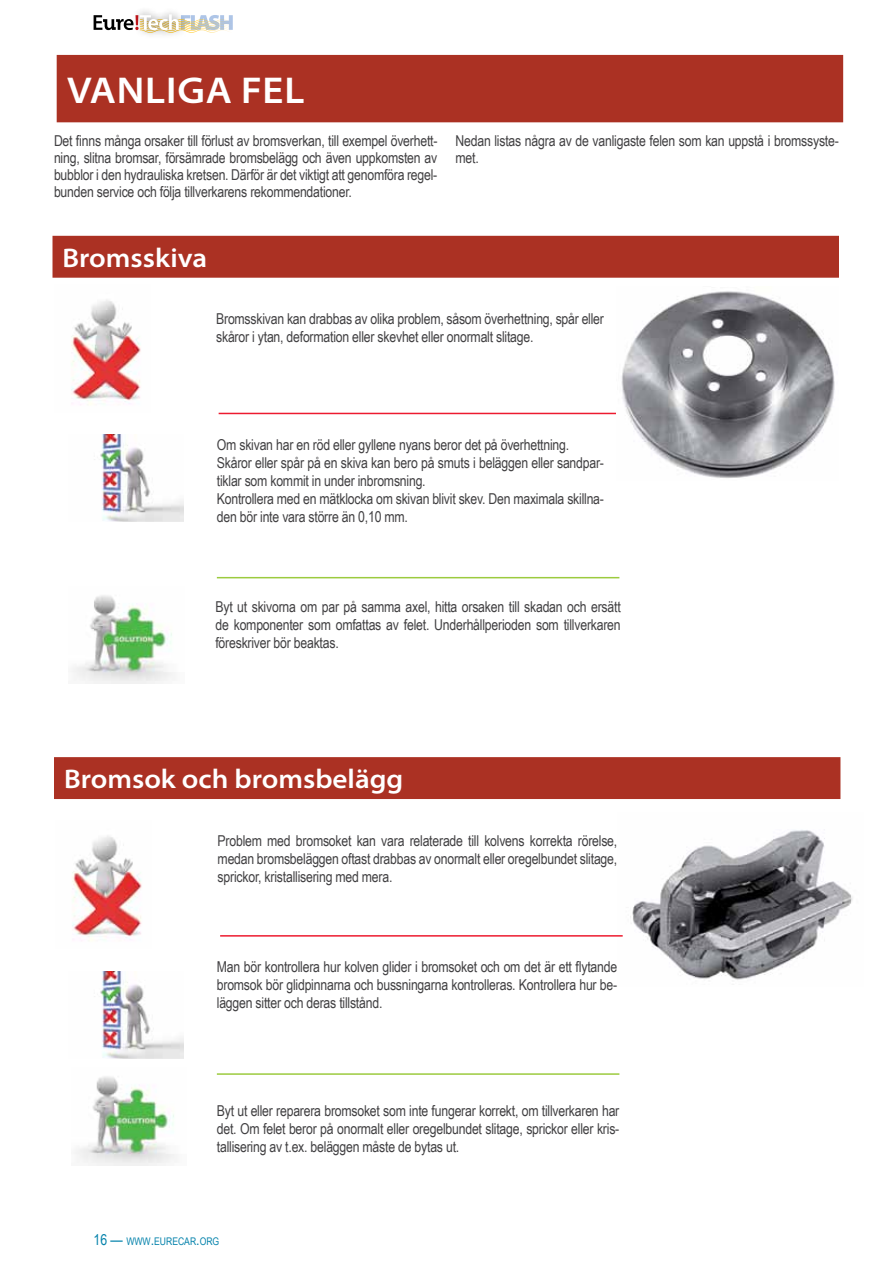
<style>
.page{position:relative;width:893px;height:1263px;background:#fff}
.page>*{position:absolute;margin:0;border:0;box-sizing:border-box;transform-origin:0 0}
.t1{font:600 semi-expanded 37.5px "Myriad Pro";letter-spacing:.02em;color:#fff}
.t2{font:600 semi-expanded 27px "Myriad Pro";color:#fff}
.t3{font:15px/18px "Arial Narrow";letter-spacing:-.015em;color:#414042;text-align:justify}
.t4{font:10.5px "Arial Narrow";color:#0482ab}
.s1{font-size:15px}
</style>
<div class="page">
<svg style="left:94px;top:14px;width:139px;height:19px"></svg>
<img style="left:617px;top:830px;width:236px;height:150px">
<img style="left:94px;top:435px;width:90px;height:86px">
<img style="left:72px;top:595px;width:101px;height:89px">
<hr style="left:217px;top:577px;width:402px;height:1px;background:#9ccb3e">
<hr style="left:219px;top:413px;width:402px;height:1px;background:#ed1b2f">
<div style="left:53px;top:237px;width:785px;height:40px;background:#ab3123"></div>
<div style="left:52px;top:236px;width:787px;height:42px;border:2px solid #ab3123"></div>
<img style="left:71px;top:300px;width:70px;height:105px">
<div style="left:57px;top:56px;width:785px;height:66px;background:#ab3123"></div>
<div style="left:57px;top:55px;width:786px;height:67px;border:2px solid #ab3123"></div>
<hr style="left:220px;top:935px;width:403px;height:1px;background:#ed1b2f">
<div style="left:55px;top:758px;width:785px;height:40px;background:#ab3123"></div>
<div style="left:54px;top:757px;width:786px;height:42px;border:2px solid #ab3123"></div>
<img style="left:72px;top:836px;width:70px;height:105px">
<img style="left:94px;top:971px;width:90px;height:87px">
<img style="left:75px;top:1076px;width:100px;height:89px">
<hr style="left:217px;top:1073px;width:402px;height:2px;background:#9ccb3e">
<img style="left:617px;top:291px;width:218px;height:187px">
<h1 class="t1" style="left:67px;top:69px;width:216px">Vanliga fel</h1>
<p class="t3" style="left:54px;top:131px;width:385px;line-height:17.2px">Det finns många orsaker till förlust av bromsverkan, till exempel överhett&shy;ning, slitna bromsar, försämrade bromsbelägg och även uppkomsten av bubblor i den hydrauliska kretsen. Därför är det viktigt att genomföra regel&shy;bunden service och följa tillverkarens rekommendationer.</p>
<p class="t3" style="left:455px;top:131px;width:385px;line-height:17.2px">Nedan listas några av de vanligaste felen som kan uppstå i bromssyste&shy;met.</p>
<h2 class="t2" style="left:63px;top:243px;width:146px">Bromsskiva</h2>
<p class="t3" style="left:216px;top:309px;width:389px">Bromsskivan kan drabbas av olika problem, såsom överhettning, spår eller skåror i ytan, deformation eller skevhet eller onormalt slitage.</p>
<p class="t3" style="left:217px;top:435px;width:389px;text-align:left">Om skivan har en röd eller gyllene nyans beror det på överhettning.<br>Skåror eller spår på en skiva kan bero på smuts i beläggen eller sandpar&shy;tiklar som kommit in under inbromsning.<br>Kontrollera med en mätklocka om skivan blivit skev. Den maximala skillna&shy;den bör inte vara större än 0,10 mm.</p>
<p class="t3" style="left:215px;top:597px;width:407px">Byt ut skivorna om par på samma axel, hitta orsaken till skadan och ersätt de komponenter som omfattas av felet. Underhållperioden som tillverkaren föreskriver bör beaktas.</p>
<h2 class="t2" style="left:64px;top:764px;width:341px">Bromsok och bromsbelägg</h2>
<p class="t3" style="left:218px;top:831px;width:401px">Problem med bromsoket kan vara relaterade till kolvens korrekta rörelse, medan bromsbeläggen oftast drabbas av onormalt eller oregelbundet slitage, sprickor, kristallisering med mera.</p>
<p class="t3" style="left:217px;top:957px;width:402px">Man bör kontrollera hur kolven glider i bromsoket och om det är ett flytande bromsok bör glidpinnarna och bussningarna kontrolleras. Kontrollera hur be&shy;läggen sitter och deras tillstånd.</p>
<p class="t3" style="left:217px;top:1101px;width:404px">Byt ut eller reparera bromsoket som inte fungerar korrekt, om tillverkaren har det. Om felet beror på onormalt eller oregelbundet slitage, sprickor eller kris&shy;tallisering av t.ex. beläggen måste de bytas ut.</p>
<p class="t4" style="left:94px;top:1233px;width:127px"><span class="s1">16 —</span> WWW<span class="s1">.</span>EURECAR<span class="s1">.</span>ORG</p>
</div>
